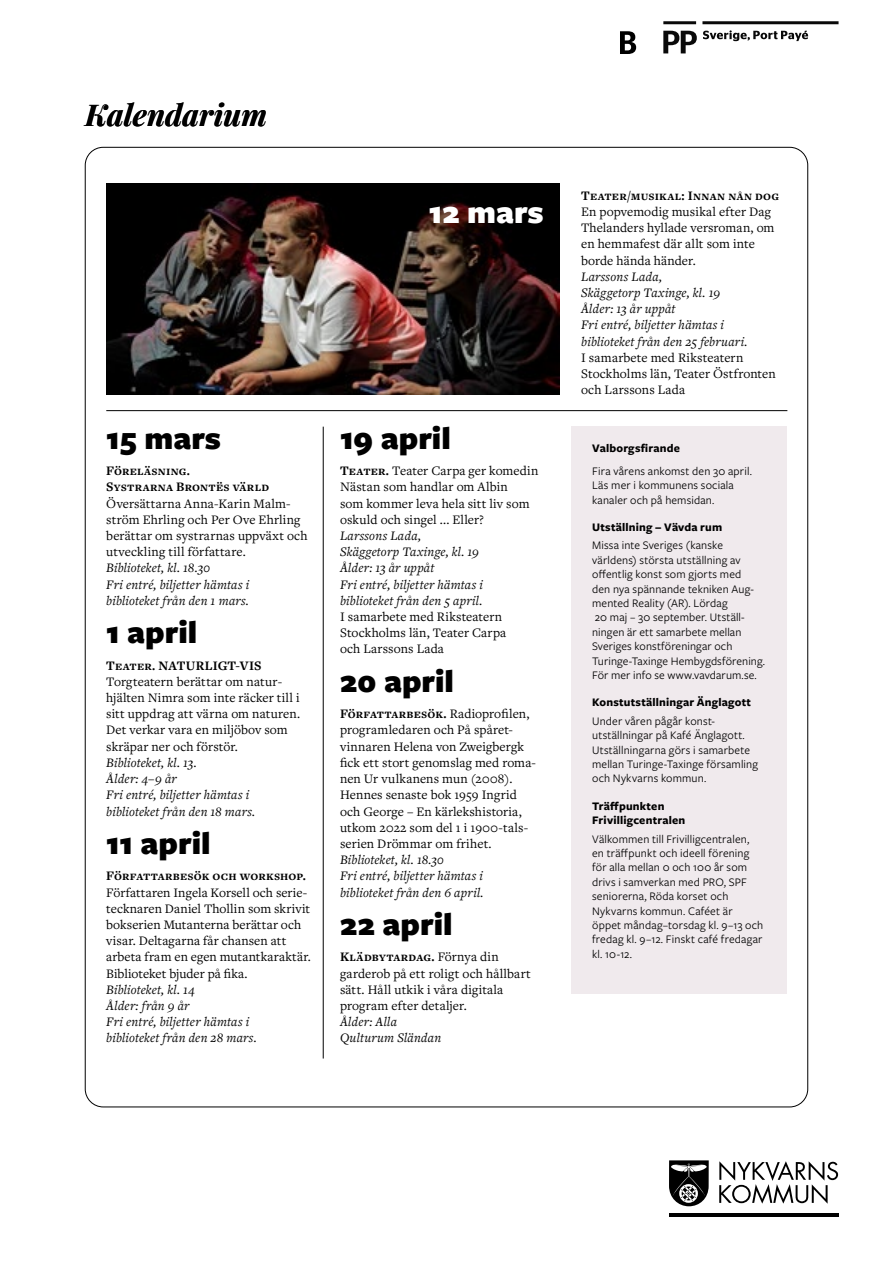
<style>
.page{position:relative;width:893px;height:1263px;background:#fff}
.page>*{position:absolute;margin:0;border:0;box-sizing:border-box;transform-origin:0 0}
.T_Kalendairum_rubrik{font:900 33px "Freight Sans Pro";color:#000}
.T_Kalendairum_rubrik-2{font:900 33px "Freight Sans Pro";color:#fff}
.T_Vinjett_bold_itali{font:italic 700 30px "Playfair Display";color:#000}
.T_bröd_ej_indrag{font:13.5px/16.2px "Freight Text Pro";letter-spacing:.01em;color:#000}
.T_bröd_ej_indrag-2{font:italic 13.5px/16.2px "Freight Text Pro";letter-spacing:.015em;color:#000}
.T_bröd_ej_indrag-3{font:700 13.5px/16.2px "Freight Text Pro";letter-spacing:.015em;color:#000}
.t1{font:12px/14.4px "Freight Sans Pro";letter-spacing:.01em;color:#000}
.t2{font:700 12px/14.4px "Freight Sans Pro";letter-spacing:.015em;color:#000}
.s1{font-weight:700}
</style>
<div class="page">
<hr style="left:106px;top:410px;width:681px;height:1px;background:#000">
<hr style="left:323px;top:427px;width:1px;height:631px;background:#000">
<img style="left:106px;top:184px;width:454px;height:210px">
<div style="left:571px;top:427px;width:215px;height:567px;background:#f0eaed"></div>
<hr style="left:663px;top:21px;width:33px;height:3px;background:#090909">
<hr style="left:702px;top:21px;width:136px;height:3px;background:#090909">
<svg style="left:703px;top:30px;width:105px;height:11px"></svg>
<svg style="left:663px;top:31px;width:34px;height:22px"></svg>
<svg style="left:620px;top:31px;width:16px;height:23px"></svg>
<svg style="left:669px;top:1160px;width:40px;height:46px"></svg>
<svg style="left:719px;top:1161px;width:119px;height:43px"></svg>
<hr style="left:669px;top:1213px;width:170px;height:3px;background:#000">
<p class="T_Vinjett_bold_itali" style="left:85px;top:91px;width:184px">Kalendarium</p>
<p class="T_Kalendairum_rubrik-2" style="left:429px;top:189px;width:117px">12 mars</p>
<p class="T_Kalendairum_rubrik" style="left:106px;top:415px;width:116px">15 mars</p>
<p class="T_bröd_ej_indrag-3" style="left:106px;top:462px;width:164px">Föreläsning.<br>Systrarna Brontës värld</p>
<p class="T_bröd_ej_indrag" style="left:106px;top:495px;width:203px">Översättarna Anna-Karin Malm&shy;ström Ehrling och Per Ove Ehrling berättar om systrarnas uppväxt och utveckling till författare.</p>
<p class="T_bröd_ej_indrag-2" style="left:106px;top:559px;width:105px">Biblioteket, kl. 18.30</p>
<p class="T_bröd_ej_indrag-2" style="left:106px;top:576px;width:144px">Fri entré, biljetter hämtas i biblioteket från den 1 mars.</p>
<p class="T_Kalendairum_rubrik" style="left:106px;top:609px;width:92px">1 april</p>
<p class="T_bröd_ej_indrag-3" style="left:106px;top:657px;width:157px">Teater. NATURLIGT-VIS</p>
<p class="T_bröd_ej_indrag" style="left:106px;top:673px;width:195px">Torgteatern berättar om natur&shy;hjälten Nimra som inte räcker till i sitt uppdrag att värna om naturen.<br>Det verkar vara en miljöbov som skräpar ner och förstör.</p>
<p class="T_bröd_ej_indrag-2" style="left:106px;top:754px;width:92px">Biblioteket, kl. 13.</p>
<p class="T_bröd_ej_indrag-2" style="left:106px;top:770px;width:72px">Ålder: 4–9 år</p>
<p class="T_bröd_ej_indrag-2" style="left:106px;top:786px;width:150px">Fri entré, biljetter hämtas i biblioteket från den 18 mars.</p>
<p class="T_Kalendairum_rubrik" style="left:106px;top:820px;width:106px">11 april</p>
<p class="T_bröd_ej_indrag-3" style="left:106px;top:867px;width:201px">Författarbesök och workshop.</p>
<p class="T_bröd_ej_indrag" style="left:106px;top:883px;width:206px">Författaren Ingela Korsell och serie&shy;tecknaren Daniel Thollin som skrivit bokserien Mutanterna berättar och visar. Deltagarna får chansen att arbeta fram en egen mutantkaraktär.<br>Biblioteket bjuder på fika.</p>
<p class="T_bröd_ej_indrag-2" style="left:106px;top:981px;width:90px">Biblioteket, kl. 14</p>
<p class="T_bröd_ej_indrag-2" style="left:106px;top:997px;width:85px">Ålder: från 9 år</p>
<p class="T_bröd_ej_indrag-2" style="left:106px;top:1013px;width:152px">Fri entré, biljetter hämtas i biblioteket från den 28 mars.</p>
<p class="T_Kalendairum_rubrik" style="left:340px;top:415px;width:112px">19 april</p>
<p class="T_bröd_ej_indrag" style="left:340px;top:462px;width:200px"><span class="s1">Teater.</span> Teater Carpa ger komedin<br>Nästan som handlar om Albin<br>som kommer leva hela sitt liv som oskuld och singel ... Eller?</p>
<p class="T_bröd_ej_indrag-2" style="left:340px;top:527px;width:141px">Larssons Lada,<br>Skäggetorp Taxinge, kl. 19</p>
<p class="T_bröd_ej_indrag-2" style="left:340px;top:559px;width:96px">Ålder: 13 år uppåt</p>
<p class="T_bröd_ej_indrag-2" style="left:340px;top:576px;width:144px">Fri entré, biljetter hämtas i biblioteket från den 5 april.</p>
<p class="T_bröd_ej_indrag" style="left:340px;top:608px;width:168px">I samarbete med Riksteatern<br>Stockholms län, Teater Carpa och Larssons Lada</p>
<p class="T_Kalendairum_rubrik" style="left:340px;top:658px;width:115px">20 april</p>
<p class="T_bröd_ej_indrag" style="left:340px;top:705px;width:197px"><span class="s1">Författarbesök.</span> Radioprofilen, programledaren och På spåret&shy;vinnaren Helena von Zweigbergk fick ett stort genomslag med roma&shy;nen Ur vulkanens mun (2008).<br>Hennes senaste bok 1959 Ingrid och George – En kärlekshistoria, utkom 2022 som del 1 i 1900-tals&shy;serien Drömmar om frihet.</p>
<p class="T_bröd_ej_indrag-2" style="left:340px;top:851px;width:105px">Biblioteket, kl. 18.30</p>
<p class="T_bröd_ej_indrag-2" style="left:340px;top:867px;width:145px">Fri entré, biljetter hämtas i biblioteket från den 6 april.</p>
<p class="T_Kalendairum_rubrik" style="left:340px;top:901px;width:114px">22 april</p>
<p class="T_bröd_ej_indrag" style="left:340px;top:948px;width:192px"><span class="s1">Klädbytardag.</span> Förnya din garderob på ett roligt och hållbart sätt. Håll utkik i våra digitala program efter detaljer.</p>
<p class="T_bröd_ej_indrag-2" style="left:340px;top:1013px;width:59px">Ålder: Alla</p>
<p class="T_bröd_ej_indrag-2" style="left:340px;top:1029px;width:103px">Qulturum Sländan</p>
<p class="T_bröd_ej_indrag-3" style="left:581px;top:187px;width:200px">Teater/musikal: Innan nån dog</p>
<p class="T_bröd_ej_indrag" style="left:581px;top:203px;width:195px">En popvemodig musikal efter Dag<br>Thelanders hyllade versroman, om en hemmafest där allt som inte borde hända händer.</p>
<p class="T_bröd_ej_indrag-2" style="left:581px;top:268px;width:141px">Larssons Lada,<br>Skäggetorp Taxinge, kl. 19</p>
<p class="T_bröd_ej_indrag-2" style="left:581px;top:300px;width:96px">Ålder: 13 år uppåt</p>
<p class="T_bröd_ej_indrag-2" style="left:581px;top:316px;width:168px">Fri entré, biljetter hämtas i biblioteket från den 25 februari.</p>
<p class="T_bröd_ej_indrag" style="left:581px;top:349px;width:196px">I samarbete med Riksteatern<br>Stockholms län, Teater Östfronten och Larssons Lada</p>
<p class="t2" style="left:592px;top:440px;width:89px">Valborgsfirande</p>
<p class="t1" style="left:592px;top:463px;width:161px">Fira vårens ankomst den 30 april.<br>Läs mer i kommunens sociala kanaler och på hemsidan.</p>
<p class="t2" style="left:592px;top:519px;width:132px">Utställning – Vävda rum</p>
<p class="t1" style="left:592px;top:538px;width:174px">Missa inte Sveriges (kanske världens) största utställning av offentlig konst som gjorts med<br>den nya spännande tekniken Aug&shy;mented Reality (AR). Lördag<br>20 maj – 30 september. Utställ&shy;ningen är ett samarbete mellan<br>Sveriges konstföreningar och<br>Turinge-Taxinge Hembygdsförening.<br>För mer info se www.vavdarum.se.</p>
<p class="t2" style="left:592px;top:694px;width:160px">Konstutställningar Änglagott</p>
<p class="t1" style="left:592px;top:713px;width:167px">Under våren pågår konst&shy;utställningar på Kafé Änglagott.<br>Utställningarna görs i samarbete mellan Turinge-Taxinge församling och Nykvarns kommun.</p>
<p class="t2" style="left:592px;top:798px;width:95px">Träffpunkten<br>Frivilligcentralen</p>
<p class="t1" style="left:592px;top:831px;width:173px">Välkommen till Frivilligcentralen, en träffpunkt och ideell förening för alla mellan 0 och 100 år som drivs i samverkan med PRO, SPF seniorerna, Röda korset och<br>Nykvarns kommun. Caféet är öppet måndag–torsdag kl. 9–13 och fredag kl. 9–12. Finskt café fredagar kl. 10-12.</p>
</div>
